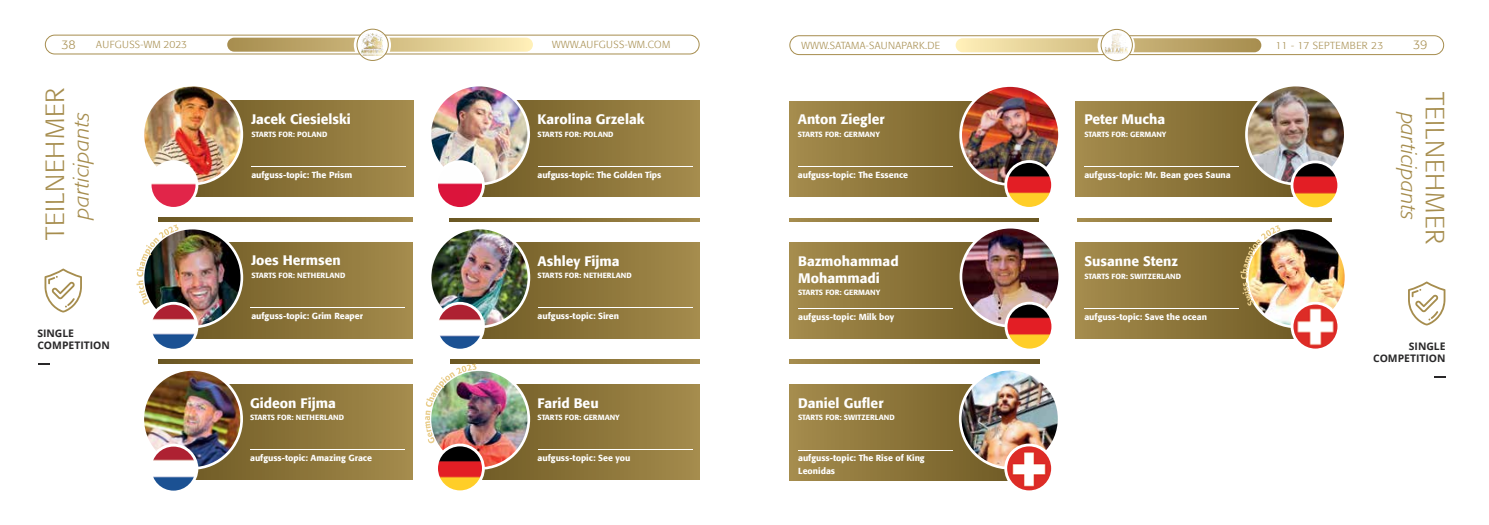
<style>
.page{position:relative;width:1489px;height:525px;background:#fff}
.page>*{position:absolute;margin:0;border:0;box-sizing:border-box;transform-origin:0 0}
.t1{font:300 26.25px "Formata";letter-spacing:.02em;color:#a68d4e}
.t2{font:italic 300 21.25px "Formata";letter-spacing:.015em;color:#a68d4e}
.t3{font:500 13.75px/16.8px "Formata";color:#fff}
.t4{font:300 12.5px "Formata";color:#a68d4e}
.t5{font:700 10.38px/12.5px "Open Sans";color:#292829}
.t6{font:300 10.25px "Formata";letter-spacing:.03em;color:#a68d4e}
.t7{font:500 8.75px/12.5px "Formata";color:#fff}
.t8{font:500 7.5px "Formata";color:#fff}
</style>
<div class="page">
<svg style="left:955px;top:38px;width:306px;height:14px;background:#d2bd84"></svg>
<svg style="left:1097px;top:27px;width:37px;height:37px"></svg>
<div style="left:789px;top:35px;width:654px;height:20px;border:1px solid #a68d4e;border-radius:9px"></div>
<svg style="left:227px;top:38px;width:306px;height:14px;background:#d2bd84"></svg>
<svg style="left:354px;top:26px;width:37px;height:38px"></svg>
<div style="left:45px;top:35px;width:654px;height:19px;border:1px solid #a68d4e;border-radius:9px"></div>
<svg style="left:357px;top:29px;width:31px;height:31px"></svg>
<img style="left:361px;top:33px;width:22px;height:23px">
<div style="left:357px;top:29px;width:31px;height:32px;border:1px solid #a68d4e;border-radius:50%"></div>
<svg style="left:1101px;top:29px;width:31px;height:32px"></svg>
<img style="left:1104px;top:33px;width:23px;height:21px">
<div style="left:1100px;top:29px;width:32px;height:32px;border:1px solid #a68d4e;border-radius:50%"></div>
<svg style="left:1077px;top:218px;width:253px;height:3px"></svg>
<svg style="left:789px;top:218px;width:249px;height:3px"></svg>
<svg style="left:789px;top:101px;width:217px;height:95px;background:#8f783c"></svg>
<svg style="left:789px;top:242px;width:218px;height:96px;background:#90793e"></svg>
<svg style="left:789px;top:384px;width:216px;height:96px;background:#90793e"></svg>
<svg style="left:1075px;top:101px;width:217px;height:95px;background:#8f783c"></svg>
<svg style="left:1075px;top:242px;width:218px;height:96px;background:#90793e"></svg>
<hr style="left:798px;top:166px;width:154px;height:1px;background:#fff">
<hr style="left:798px;top:307px;width:154px;height:1px;background:#fff">
<hr style="left:798px;top:449px;width:154px;height:1px;background:#fff">
<hr style="left:1084px;top:166px;width:154px;height:1px;background:#fff">
<hr style="left:1084px;top:307px;width:154px;height:1px;background:#fff">
<svg style="left:197px;top:242px;width:215px;height:96px;background:#8f783d"></svg>
<svg style="left:159px;top:359px;width:253px;height:4px"></svg>
<svg style="left:450px;top:359px;width:249px;height:4px"></svg>
<svg style="left:196px;top:384px;width:216px;height:95px;background:#8f783c"></svg>
<svg style="left:483px;top:384px;width:216px;height:95px;background:#8f783d"></svg>
<hr style="left:250px;top:449px;width:154px;height:1px;background:#fff">
<hr style="left:538px;top:449px;width:154px;height:1px;background:#fff">
<svg style="left:483px;top:101px;width:216px;height:95px;background:#8f783d"></svg>
<svg style="left:482px;top:243px;width:217px;height:95px;background:#8f783d"></svg>
<hr style="left:538px;top:166px;width:154px;height:1px;background:#fff">
<hr style="left:538px;top:307px;width:154px;height:1px;background:#fff">
<svg style="left:197px;top:101px;width:216px;height:95px;background:#8f783c"></svg>
<svg style="left:158px;top:218px;width:254px;height:3px"></svg>
<svg style="left:450px;top:218px;width:249px;height:3px"></svg>
<hr style="left:252px;top:166px;width:154px;height:1px;background:#fff">
<hr style="left:250px;top:307px;width:154px;height:1px;background:#fff">
<svg style="left:45px;top:268px;width:37px;height:44px"></svg>
<svg style="left:38px;top:363px;width:12px;height:1px"></svg>
<img style="left:143px;top:85px;width:99px;height:99px;border-radius:49px">
<div style="left:142px;top:84px;width:101px;height:101px;border:3px solid #fff;border-radius:50%"></div>
<img style="left:150px;top:161px;width:47px;height:45px">
<div style="left:149px;top:160px;width:49px;height:50px;border:3px solid #fff;border-radius:50%"></div>
<img style="left:430px;top:85px;width:98px;height:99px;border-radius:49px">
<div style="left:428px;top:84px;width:102px;height:101px;border:3px solid #fff;border-radius:50%"></div>
<img style="left:436px;top:161px;width:47px;height:47px;border-radius:23px">
<div style="left:435px;top:160px;width:50px;height:50px;border:3px solid #fff;border-radius:50%"></div>
<img style="left:143px;top:228px;width:99px;height:99px;border-radius:49px">
<div style="left:142px;top:227px;width:101px;height:101px;border:3px solid #fff;border-radius:50%"></div>
<img style="left:150px;top:304px;width:47px;height:43px">
<div style="left:149px;top:302px;width:49px;height:49px;border:3px solid #fff;border-radius:50%"></div>
<img style="left:143px;top:369px;width:99px;height:99px;border-radius:49px">
<div style="left:141px;top:368px;width:102px;height:101px;border:3px solid #fff;border-radius:50%"></div>
<img style="left:430px;top:228px;width:99px;height:99px;border-radius:49px">
<div style="left:428px;top:226px;width:102px;height:102px;border:3px solid #fff;border-radius:50%"></div>
<img style="left:436px;top:303px;width:46px;height:44px">
<div style="left:435px;top:302px;width:50px;height:49px;border:3px solid #fff;border-radius:50%"></div>
<img style="left:150px;top:445px;width:47px;height:46px;border-radius:23px">
<div style="left:149px;top:443px;width:49px;height:50px;border:3px solid #fff;border-radius:50%"></div>
<img style="left:960px;top:85px;width:99px;height:99px;border-radius:49px">
<div style="left:959px;top:84px;width:101px;height:102px;border:3px solid #fff;border-radius:50%"></div>
<img style="left:960px;top:227px;width:99px;height:99px;border-radius:49px">
<div style="left:959px;top:226px;width:102px;height:101px;border:3px solid #fff;border-radius:50%"></div>
<img style="left:1246px;top:228px;width:99px;height:99px;border-radius:49px">
<div style="left:1245px;top:226px;width:102px;height:102px;border:3px solid #fff;border-radius:50%"></div>
<img style="left:430px;top:369px;width:99px;height:99px;border-radius:49px">
<img style="left:436px;top:445px;width:47px;height:46px;border-radius:23px">
<div style="left:435px;top:443px;width:50px;height:50px;border:3px solid #fff;border-radius:50%"></div>
<img style="left:1005px;top:161px;width:47px;height:47px;border-radius:23px">
<div style="left:1004px;top:160px;width:49px;height:50px;border:3px solid #fff;border-radius:50%"></div>
<img style="left:1006px;top:303px;width:46px;height:47px;border-radius:23px">
<div style="left:1004px;top:301px;width:50px;height:50px;border:3px solid #fff;border-radius:50%"></div>
<img style="left:1246px;top:85px;width:99px;height:99px;border-radius:49px">
<div style="left:1244px;top:84px;width:102px;height:101px;border:3px solid #fff;border-radius:50%"></div>
<img style="left:1291px;top:162px;width:47px;height:47px;border-radius:23px">
<div style="left:1290px;top:160px;width:49px;height:50px;border:3px solid #fff;border-radius:50%"></div>
<img style="left:1291px;top:303px;width:47px;height:47px;border-radius:23px">
<div style="left:1290px;top:301px;width:50px;height:50px;border:3px solid #fff;border-radius:50%"></div>
<img style="left:960px;top:369px;width:99px;height:99px;border-radius:49px">
<div style="left:958px;top:367px;width:102px;height:102px;border:3px solid #fff;border-radius:50%"></div>
<img style="left:1005px;top:444px;width:47px;height:45px">
<div style="left:1004px;top:443px;width:49px;height:50px;border:3px solid #fff;border-radius:50%"></div>
<svg style="left:789px;top:359px;width:250px;height:4px"></svg>
<svg style="left:1408px;top:281px;width:37px;height:44px"></svg>
<svg style="left:1434px;top:376px;width:12px;height:1px"></svg>
<svg style="left:142px;top:229px;width:37px;height:76px"></svg>
<img style="left:1240px;top:229px;width:40px;height:77px">
<img style="left:430px;top:363px;width:46px;height:81px">
<h3 class="t4" style="left:61px;top:37px;width:16px">38</h3>
<p class="t6" style="left:96px;top:39px;width:92px">AUFGUSS-WM 2023</p>
<p class="t6" style="left:552px;top:39px;width:120px">WWW.AUFGUSS-WM.COM</p>
<p class="t6" style="left:801px;top:39px;width:140px">WWW.SATAMA-SAUNAPARK.DE</p>
<p class="t6" style="left:1275px;top:39px;width:109px">11 - 17 SEPTEMBER 23</p>
<h3 class="t4" style="left:1412px;top:37px;width:16px">39</h3>
<h1 class="t1" style="left:40px;top:239px;width:153px;rotate:-90deg">TEILNEHMER</h1>
<h2 class="t2" style="left:69px;top:219px;width:110px;rotate:-90deg">participants</h2>
<p class="t5" style="left:37px;top:326px;width:74px">SINGLE<br>COMPETITION</p>
<h3 class="t3" style="left:251px;top:111px;width:101px">Jacek Ciesielski</h3>
<p class="t8" style="left:251px;top:129px;width:77px">STARTS FOR: POLAND</p>
<p class="t7" style="left:251px;top:168px;width:102px">aufguss-topic: The Prism</p>
<h3 class="t3" style="left:251px;top:252px;width:91px">Joes Hermsen</h3>
<p class="t8" style="left:251px;top:270px;width:96px">STARTS FOR: NETHERLAND</p>
<p class="t7" style="left:251px;top:309px;width:113px">aufguss-topic: Grim Reaper</p>
<h3 class="t3" style="left:250px;top:394px;width:87px">Gideon Fijma</h3>
<p class="t8" style="left:250px;top:412px;width:96px">STARTS FOR: NETHERLAND</p>
<p class="t7" style="left:250px;top:451px;width:123px">aufguss-topic: Amazing Grace</p>
<h3 class="t3" style="left:537px;top:111px;width:108px">Karolina Grzelak</h3>
<p class="t8" style="left:537px;top:129px;width:77px">STARTS FOR: POLAND</p>
<p class="t7" style="left:537px;top:168px;width:125px">aufguss-topic: The Golden Tips</p>
<h3 class="t3" style="left:537px;top:252px;width:83px">Ashley Fijma</h3>
<p class="t8" style="left:537px;top:271px;width:96px">STARTS FOR: NETHERLAND</p>
<p class="t7" style="left:537px;top:310px;width:83px">aufguss-topic: Siren</p>
<h3 class="t3" style="left:537px;top:394px;width:63px">Farid Beu</h3>
<p class="t8" style="left:537px;top:412px;width:84px">STARTS FOR: GERMANY</p>
<p class="t7" style="left:537px;top:451px;width:94px">aufguss-topic: See you</p>
<h3 class="t3" style="left:797px;top:111px;width:88px">Anton Ziegler</h3>
<p class="t8" style="left:797px;top:130px;width:84px">STARTS FOR: GERMANY</p>
<p class="t7" style="left:797px;top:168px;width:112px">aufguss-topic: The Essence</p>
<h3 class="t3" style="left:798px;top:252px;width:102px">Bazmohammad<br>Mohammadi</h3>
<p class="t8" style="left:798px;top:288px;width:84px">STARTS FOR: GERMANY</p>
<p class="t7" style="left:798px;top:311px;width:98px">aufguss-topic: Milk boy</p>
<h3 class="t3" style="left:798px;top:394px;width:87px">Daniel Gufler</h3>
<p class="t8" style="left:798px;top:413px;width:98px">STARTS FOR: SWITZERLAND</p>
<p class="t7" style="left:798px;top:452px;width:128px">aufguss-topic: The Rise of King<br>Leonidas</p>
<h3 class="t3" style="left:1084px;top:111px;width:82px">Peter Mucha</h3>
<p class="t8" style="left:1084px;top:130px;width:84px">STARTS FOR: GERMANY</p>
<p class="t7" style="left:1084px;top:168px;width:148px">aufguss-topic: Mr. Bean goes Sauna</p>
<h3 class="t3" style="left:1084px;top:252px;width:95px">Susanne Stenz</h3>
<p class="t8" style="left:1084px;top:271px;width:98px">STARTS FOR: SWITZERLAND</p>
<p class="t7" style="left:1084px;top:310px;width:124px">aufguss-topic: Save the ocean</p>
<h2 class="t2" style="left:1420px;top:112px;width:110px;rotate:90deg">participants</h2>
<h1 class="t1" style="left:1450px;top:92px;width:153px;rotate:90deg">TEILNEHMER</h1>
<p class="t5" style="left:1372px;top:339px;width:74px;text-align:right">SINGLE<br>COMPETITION</p>
</div>
